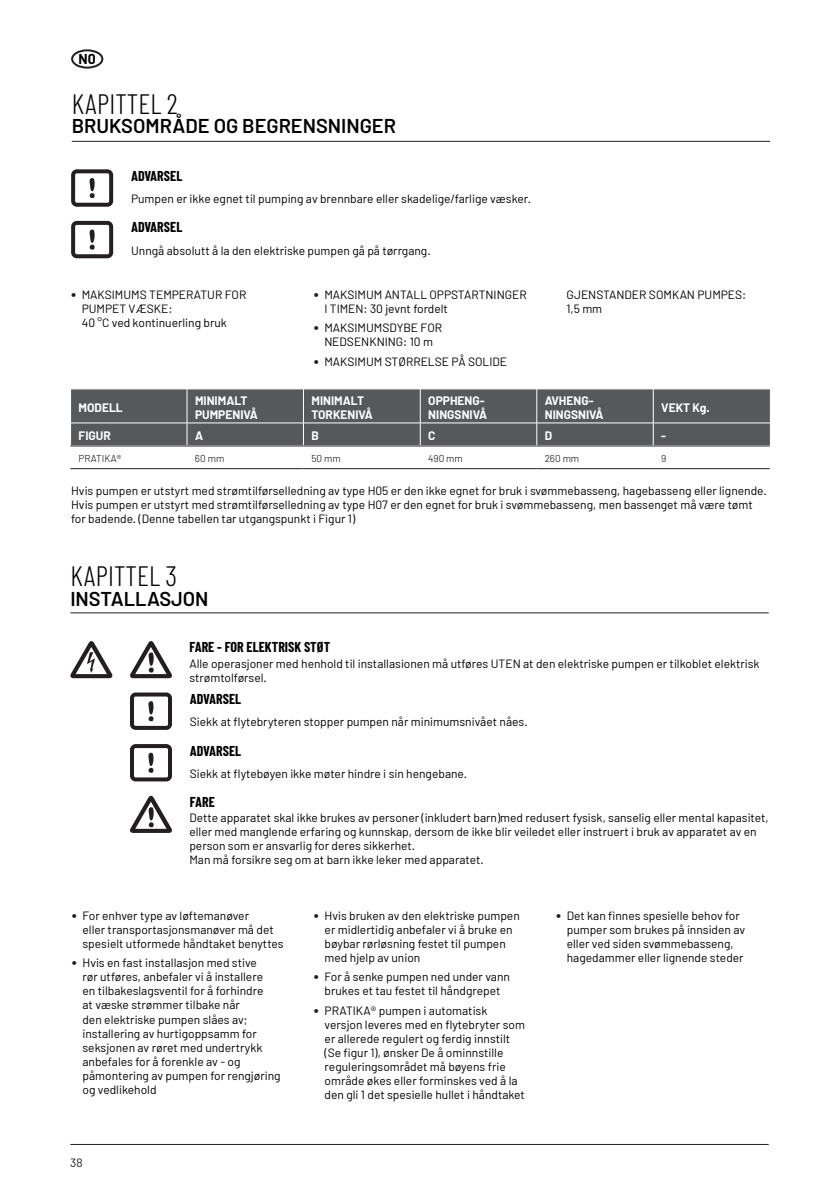
<style>
.page{position:relative;width:840px;height:1191px;background:#fff}
.page>*{position:absolute;margin:0;border:0;box-sizing:border-box;transform-origin:0 0}
.t1{font:300 28px "Barlow Condensed";color:#000}
.t2{font:600 20px "Barlow";color:#000}
.t3{font:700 14px "Barlow Condensed";color:#000}
.t4{font:700 14px "Barlow";color:#000}
.t5{font:12px/14px "Barlow";color:#000}
.t6{font:700 12px/14.4px "Barlow";color:#fff}
.t7{font:12px "Barlow";color:#231f20}
.t8{font:300 10px "Barlow";color:#000}
.s1{font-family:"DIN Pro";color:#231f20}
</style>
<div class="page">
<hr style="left:70px;top:1144px;width:698px;height:1px;background:#231f20">
<div style="left:71px;top:49px;width:32px;height:20px;border:2px solid #231f20;border-radius:50%"></div>
<hr style="left:70px;top:612px;width:698px;height:1px;background:#231f20">
<svg style="left:130px;top:795px;width:42px;height:38px"></svg>
<svg style="left:71px;top:169px;width:42px;height:38px"></svg>
<svg style="left:71px;top:221px;width:42px;height:37px"></svg>
<svg style="left:130px;top:641px;width:42px;height:37px"></svg>
<svg style="left:70px;top:641px;width:43px;height:37px"></svg>
<hr style="left:72px;top:141px;width:697px;height:1px;background:#231f20">
<svg style="left:130px;top:692px;width:42px;height:38px"></svg>
<svg style="left:130px;top:744px;width:42px;height:37px"></svg>
<svg style="left:70px;top:389px;width:700px;height:58px;background:#5d5e60"></svg>
<hr style="left:70px;top:445px;width:117px;height:1px;background:#231f20">
<hr style="left:187px;top:445px;width:116px;height:1px;background:#231f20">
<hr style="left:303px;top:445px;width:117px;height:1px;background:#231f20">
<hr style="left:420px;top:445px;width:116px;height:1px;background:#231f20">
<hr style="left:536px;top:445px;width:116px;height:1px;background:#231f20">
<hr style="left:652px;top:445px;width:117px;height:1px;background:#231f20">
<hr style="left:70px;top:468px;width:117px;height:1px;background:#231f20">
<hr style="left:187px;top:468px;width:116px;height:1px;background:#231f20">
<hr style="left:303px;top:468px;width:117px;height:1px;background:#231f20">
<hr style="left:420px;top:468px;width:116px;height:1px;background:#231f20">
<hr style="left:536px;top:468px;width:116px;height:1px;background:#231f20">
<hr style="left:652px;top:468px;width:117px;height:1px;background:#231f20">
<p class="t4" style="left:79px;top:51px;width:19px">N0</p>
<h1 class="t1" style="left:72px;top:87px;width:107px">KAPITTEL 2</h1>
<h2 class="t2" style="left:72px;top:114px;width:325px">BRUKSOMRÅDE OG BEGRENSNINGER</h2>
<p class="t3" style="left:131px;top:167px;width:53px">ADVARSEL</p>
<p class="t5" style="left:131px;top:191px;width:401px">Pumpen er ikke egnet til pumping av brennbare eller skadelige/farlige væsker.</p>
<p class="t5" style="left:131px;top:243px;width:301px">Unngå absolutt å la den elektriske pumpen gå på tørrgang.</p>
<p class="t3" style="left:131px;top:219px;width:53px">ADVARSEL</p>
<p class="t5" style="left:82px;top:287px;width:166px;text-indent:-11px"><span class="s1">•</span> MAKSIMUMS TEMPERATUR FOR<br>PUMPET VÆSKE:<br>40 °C ved kontinuerling bruk</p>
<p class="t5" style="left:324px;top:287px;width:204px;text-indent:-11px"><span class="s1">•</span> MAKSIMUM ANTALL OPPSTARTNINGER<br>I TIMEN: 30 jevnt fordelt</p>
<p class="t5" style="left:313px;top:321px;width:130px;text-align:center"><span class="s1">•</span> MAKSIMUMSDYBE FOR<br>NEDSENKNING: 10 m</p>
<p class="t5" style="left:313px;top:354px;width:195px"><span class="s1">•</span> MAKSIMUM STØRRELSE PÅ SOLIDE</p>
<p class="t5" style="left:566px;top:287px;width:181px">GJENSTANDER SOMKAN PUMPES:<br>1,5 mm</p>
<p class="t6" style="left:79px;top:400px;width:46px">MODELL</p>
<p class="t6" style="left:195px;top:393px;width:64px">MINIMALT<br>PUMPENIVÅ</p>
<p class="t6" style="left:311px;top:393px;width:63px">MINIMALT<br>TORKENIVÅ</p>
<p class="t6" style="left:428px;top:393px;width:60px">OPPHENG-<br>NINGSNIVÅ</p>
<p class="t6" style="left:544px;top:393px;width:60px">AVHENG-<br>NINGSNIVÅ</p>
<p class="t6" style="left:661px;top:400px;width:50px">VEKT Kg.</p>
<p class="t6" style="left:79px;top:429px;width:34px">FIGUR</p>
<p class="t6" style="left:195px;top:429px;width:10px">A</p>
<p class="t6" style="left:311px;top:429px;width:9px">B</p>
<p class="t6" style="left:428px;top:429px;width:9px">C</p>
<p class="t6" style="left:544px;top:429px;width:9px">D</p>
<p class="t6" style="left:661px;top:429px;width:6px">-</p>
<p class="t8" style="left:78px;top:452px;width:44px">PRATIKA®</p>
<p class="t8" style="left:195px;top:452px;width:31px">60 mm</p>
<p class="t8" style="left:311px;top:452px;width:31px">50 mm</p>
<p class="t8" style="left:428px;top:452px;width:36px">490 mm</p>
<p class="t8" style="left:544px;top:452px;width:36px">260 mm</p>
<p class="t8" style="left:660px;top:452px;width:7px">9</p>
<p class="t5" style="left:71px;top:483px;width:696px">Hvis pumpen er utstyrt med strømtilførselledning av type H05 er den ikke egnet for bruk i svømmebasseng, hagebasseng eller lignende.<br>Hvis pumpen er utstyrt med strømtilførselledning av type H07 er den egnet for bruk i svømmebasseng, men bassenget må være tømt for badende. (Denne tabellen tar utgangspunkt i Figur 1)</p>
<h1 class="t1" style="left:70px;top:558px;width:108px">KAPITTEL 3</h1>
<h2 class="t2" style="left:70px;top:587px;width:140px">INSTALLASJON</h2>
<p class="t3" style="left:189px;top:638px;width:142px">FARE - FOR ELEKTRISK STØT</p>
<p class="t5" style="left:189px;top:656px;width:571px">Alle operasjoner med henhold til installasionen må utføres UTEN at den elektriske pumpen er tilkoblet elektrisk strømtolførsel.</p>
<p class="t3" style="left:190px;top:690px;width:53px">ADVARSEL</p>
<p class="t5" style="left:190px;top:714px;width:339px">Siekk at flytebryteren stopper pumpen når minimumsnivået nåes.</p>
<p class="t3" style="left:190px;top:742px;width:53px">ADVARSEL</p>
<p class="t5" style="left:190px;top:766px;width:278px">Siekk at flytebøyen ikke møter hindre i sin hengebane.</p>
<p class="t3" style="left:190px;top:793px;width:27px">FARE</p>
<p class="t5" style="left:189px;top:810px;width:580px">Dette apparatet skal ikke brukes av personer (inkludert barn)med redusert fysisk, sanselig eller mental kapasitet, eller med manglende erfaring og kunnskap, dersom de ikke blir veiledet eller instruert i bruk av apparatet av en person som er ansvarlig for deres sikkerhet.<br>Man må forsikre seg om at barn ikke leker med apparatet.</p>
<p class="t5" style="left:82px;top:908px;width:203px;text-indent:-11px"><span class="s1">•</span> For enhver type av løftemanøver<br>eller transportasjonsmanøver må det spesielt utformede håndtaket benyttes</p>
<p class="t5" style="left:82px;top:955px;width:200px;text-indent:-11px"><span class="s1">•</span> Hvis en fast installasjon med stive<br>rør utføres, anbefaler vi å installere<br>en tilbakeslagsventil for å forhindre<br>at væske strømmer tilbake når<br>den elektriske pumpen slåes av; installering av hurtigoppsamm for seksjonen av røret med undertrykk anbefales for å forenkle av - og påmontering av pumpen for rengjøring og vedlikehold</p>
<p class="t7" style="left:70px;top:1154px;width:14px">38</p>
<p class="t5" style="left:324px;top:908px;width:197px;text-indent:-11px"><span class="s1">•</span> Hvis bruken av den elektriske pumpen er midlertidig anbefaler vi å bruke en bøybar rørløsning festet til pumpen med hjelp av union</p>
<p class="t5" style="left:313px;top:969px;width:198px;text-align:center"><span class="s1">•</span> For å senke pumpen ned under vann brukes et tau festet til håndgrepet</p>
<p class="t5" style="left:324px;top:1003px;width:202px;text-indent:-11px"><span class="s1">•</span> PRATIKA® pumpen i automatisk versjon leveres med en flytebryter som er allerede regulert og ferdig innstilt (Se figur 1), ønsker De å ominnstille reguleringsområdet må bøyens frie område økes eller forminskes ved å la den gli 1 det spesielle hullet i håndtaket</p>
<p class="t5" style="left:566px;top:908px;width:180px;text-indent:-11px"><span class="s1">•</span> Det kan finnes spesielle behov for pumper som brukes på innsiden av eller ved siden svømmebasseng, hagedammer eller lignende steder</p>
</div>
